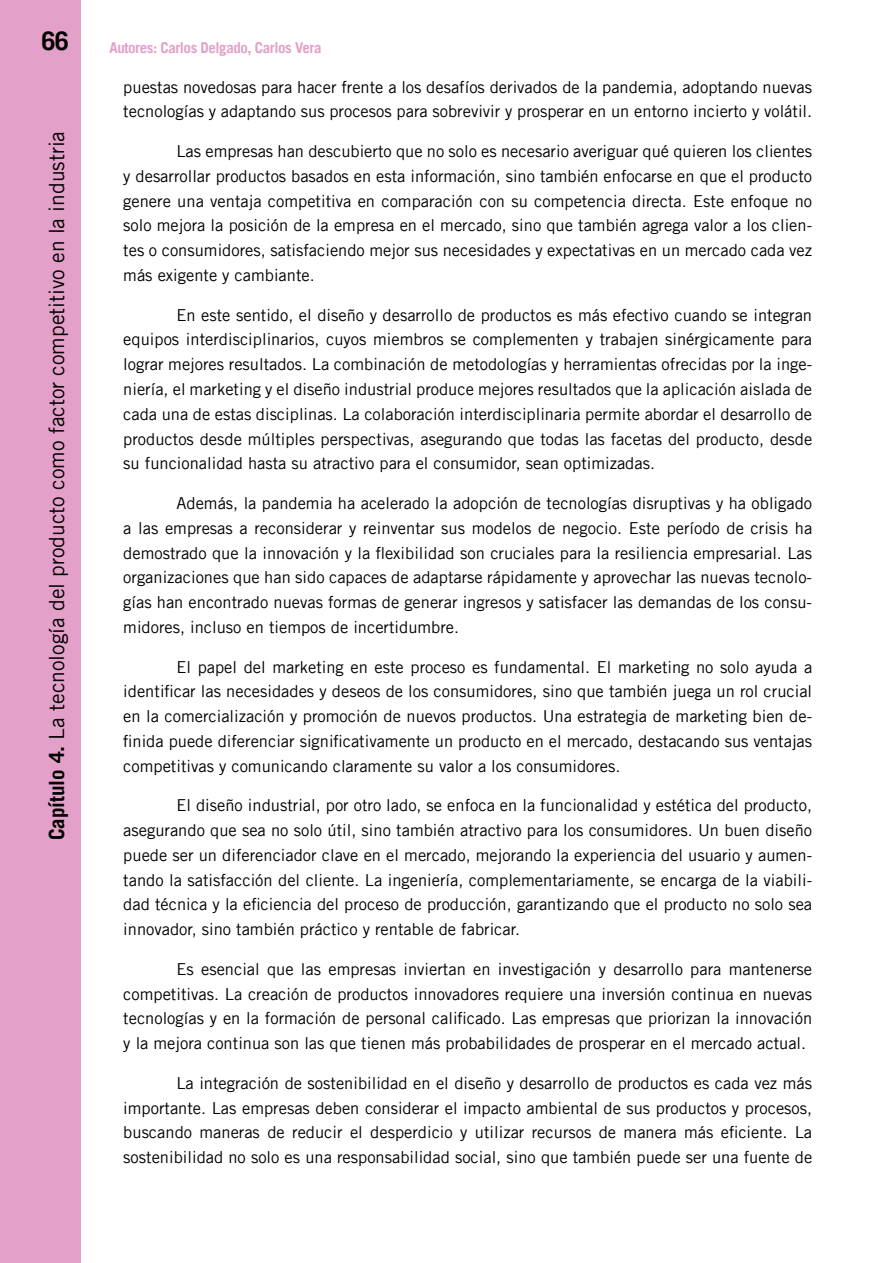
<style>
.page{position:relative;width:893px;height:1263px;background:#fff}
.page>*{position:absolute;margin:0;border:0;box-sizing:border-box;transform-origin:0 0}
.t1{font:700 25.5px "Trade Gothic LT";color:#000}
.t2{font:21px "Trade Gothic LT";color:#000}
.t3{font:16.5px/24.8px "Trade Gothic LT";color:#000;text-align:justify}
.t4{font:700 15px "Trade Gothic LT";letter-spacing:-.03em;color:#e2a0c8}
.s1{font-weight:700}
</style>
<div class="page">
<div style="left:0;top:0;width:81px;height:1263px;background:#e3a0c9"></div>
<h1 class="t1" style="left:42px;top:26px;width:29px">66</h1>
<p class="t4" style="left:109px;top:38px;width:214px">Autores: Carlos Delgado, Carlos Vera</p>
<p class="t2" style="left:44px;top:840px;width:711px;rotate:-90deg"><span class="s1">Capítulo 4.</span> La tecnología del producto como factor competitivo en la industria</p>
<p class="t3" style="left:123px;top:74px;width:690px">puestas novedosas para hacer frente a los desafíos derivados de la pandemia, adoptando nuevas tecnologías y adaptando sus procesos para sobrevivir y prosperar en un entorno incierto y volátil.</p>
<p class="t3" style="left:123px;top:139px;width:690px;text-indent:53px">Las empresas han descubierto que no solo es necesario averiguar qué quieren los clientes y desarrollar productos basados en esta información, sino también enfocarse en que el producto genere una ventaja competitiva en comparación con su competencia directa. Este enfoque no solo mejora la posición de la empresa en el mercado, sino que también agrega valor a los clien&shy;tes o consumidores, satisfaciendo mejor sus necesidades y expectativas en un mercado cada vez más exigente y cambiante.</p>
<p class="t3" style="left:123px;top:302px;width:690px;text-indent:53px">En este sentido, el diseño y desarrollo de productos es más efectivo cuando se integran equipos interdisciplinarios, cuyos miembros se complementen y trabajen sinérgicamente para lograr mejores resultados. La combinación de metodologías y herramientas ofrecidas por la inge&shy;niería, el marketing y el diseño industrial produce mejores resultados que la aplicación aislada de cada una de estas disciplinas. La colaboración interdisciplinaria permite abordar el desarrollo de productos desde múltiples perspectivas, asegurando que todas las facetas del producto, desde su funcionalidad hasta su atractivo para el consumidor, sean optimizadas.</p>
<p class="t3" style="left:123px;top:490px;width:690px;text-indent:53px">Además, la pandemia ha acelerado la adopción de tecnologías disruptivas y ha obligado a las empresas a reconsiderar y reinventar sus modelos de negocio. Este período de crisis ha demostrado que la innovación y la flexibilidad son cruciales para la resiliencia empresarial. Las organizaciones que han sido capaces de adaptarse rápidamente y aprovechar las nuevas tecnolo&shy;gías han encontrado nuevas formas de generar ingresos y satisfacer las demandas de los consu&shy;midores, incluso en tiempos de incertidumbre.</p>
<p class="t3" style="left:123px;top:654px;width:690px;text-indent:53px">El papel del marketing en este proceso es fundamental. El marketing no solo ayuda a identificar las necesidades y deseos de los consumidores, sino que también juega un rol crucial en la comercialización y promoción de nuevos productos. Una estrategia de marketing bien de&shy;finida puede diferenciar significativamente un producto en el mercado, destacando sus ventajas competitivas y comunicando claramente su valor a los consumidores.</p>
<p class="t3" style="left:123px;top:793px;width:690px;text-indent:53px">El diseño industrial, por otro lado, se enfoca en la funcionalidad y estética del producto, asegurando que sea no solo útil, sino también atractivo para los consumidores. Un buen diseño puede ser un diferenciador clave en el mercado, mejorando la experiencia del usuario y aumen&shy;tando la satisfacción del cliente. La ingeniería, complementariamente, se encarga de la viabili&shy;dad técnica y la eficiencia del proceso de producción, garantizando que el producto no solo sea innovador, sino también práctico y rentable de fabricar.</p>
<p class="t3" style="left:123px;top:956px;width:690px;text-indent:53px">Es esencial que las empresas inviertan en investigación y desarrollo para mantenerse competitivas. La creación de productos innovadores requiere una inversión continua en nuevas tecnologías y en la formación de personal calificado. Las empresas que priorizan la innovación y la mejora continua son las que tienen más probabilidades de prosperar en el mercado actual.</p>
<p class="t3" style="left:123px;top:1070px;width:690px;text-indent:53px">La integración de sostenibilidad en el diseño y desarrollo de productos es cada vez más importante. Las empresas deben considerar el impacto ambiental de sus productos y procesos, buscando maneras de reducir el desperdicio y utilizar recursos de manera más eficiente. La sostenibilidad no solo es una responsabilidad social, sino que también puede ser una fuente de</p>
</div>
